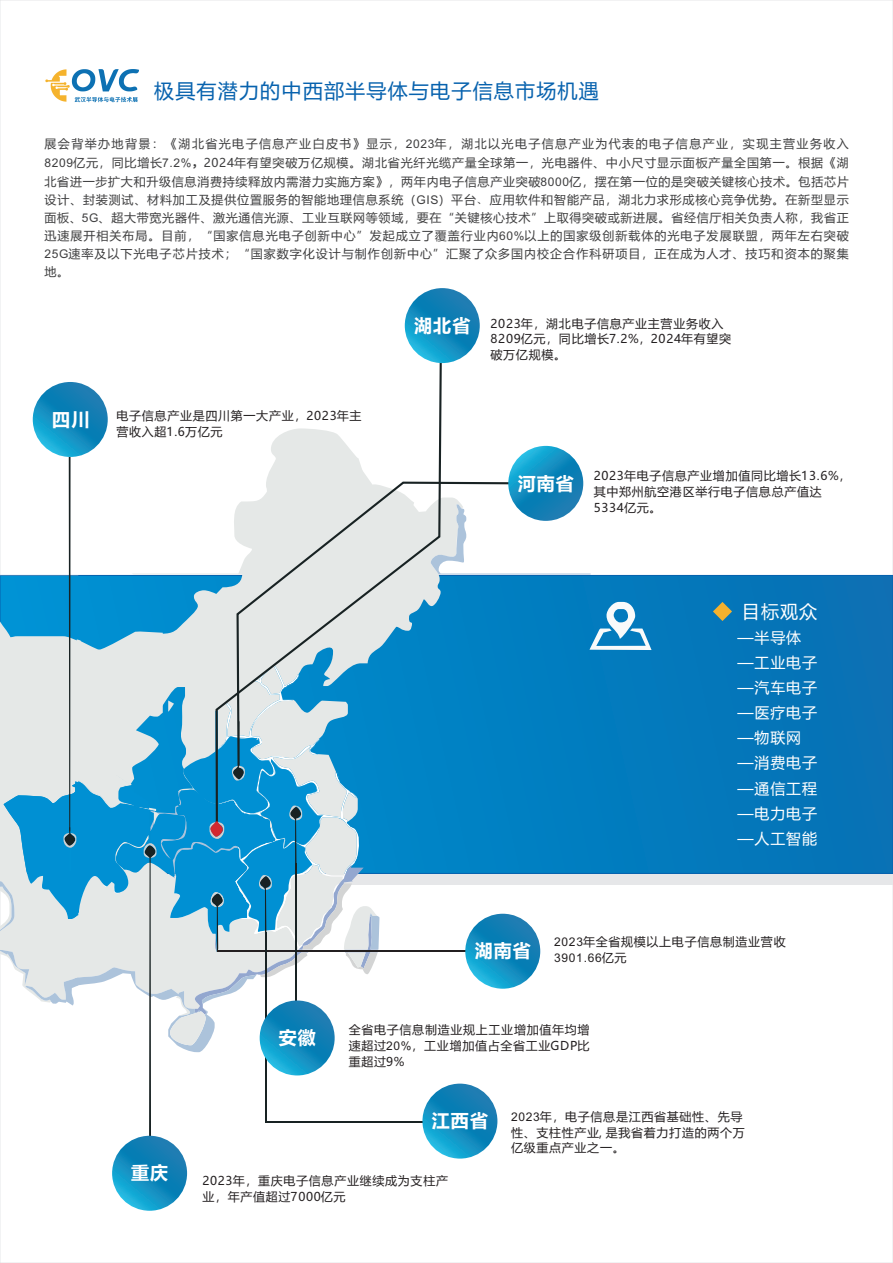
<style>
.page{position:relative;width:893px;height:1263px;background:#fff}
.page>*{position:absolute;margin:0;border:0;box-sizing:border-box;transform-origin:0 0}
.t1{font:20.1px "Microsoft Ya Hei";letter-spacing:.06em;color:#0762ae}
.t2{font:700 18px "Microsoft Ya Hei";letter-spacing:.06em;color:#fff}
.t3{font:18px "Microsoft Ya Hei";color:#fff}
.t4{font:15px/25px "Microsoft Ya Hei";letter-spacing:.06em;color:#fff}
.t5{font:12px/18.3px "Microsoft Ya Hei";letter-spacing:.085em;color:#3e3e3f;text-align:justify}
.t6{font:12px/15.9px "Microsoft Ya Hei";letter-spacing:.06em;color:#231f20}
.t7{font:12px "Arial";letter-spacing:.055em;color:#231f20}
.t8{font:12px "Malgun Gothic";color:#3e3e3f}
.s1{font-family:"Arial"}
.s2{font-family:"Source Han Sans CN";font-weight:700}
.s3{font-family:"Microsoft Ya Hei"}
</style>
<div class="page">
<div style="left:0;top:575px;width:893px;height:298px;background:#0478bb"></div>
<svg style="left:379px;top:770px;width:84px;height:159px;fill:#0086c8"></svg>
<svg style="left:515px;top:505px;width:76px;height:69px"></svg>
<hr style="left:218px;top:950px;width:249px;height:1px;background:#231f20">
<svg style="left:465px;top:914px;width:75px;height:75px;background:#148cbe"></svg>
<svg style="left:33px;top:382px;width:75px;height:75px;background:#138bbe"></svg>
<svg style="left:112px;top:1136px;width:75px;height:75px;background:#138cbe"></svg>
<svg style="left:589px;top:602px;width:63px;height:48px"></svg>
<svg style="left:713px;top:602px;width:19px;height:19px"></svg>
<svg style="left:271px;top:353px;width:172px;height:473px"></svg>
<svg style="left:405px;top:288px;width:75px;height:75px;background:#138bbe"></svg>
<svg style="left:379px;top:480px;width:136px;height:290px"></svg>
<hr style="left:265px;top:1121px;width:161px;height:1px;background:#182223">
<svg style="left:508px;top:446px;width:75px;height:75px;background:#138cbf"></svg>
<svg style="left:422px;top:1083px;width:75px;height:75px;background:#158cbe"></svg>
<svg style="left:0;top:457px;width:379px;height:682px"></svg>
<svg style="left:45px;top:69px;width:94px;height:33px"></svg>
<h1 class="t1" style="left:154px;top:81px;width:446px">极具有潜力的中西部半导体与电子信息市场机遇</h1>
<p class="t5" style="left:44px;top:135px;width:806px">展会背举办地背景：《湖北省光电子信息产业白皮书》显示，<span class="s1">2023</span>年，湖北以光电子信息产业为代表的电子信息产业，实现主营业务收入<span class="s1">8209</span>亿元，同比增长<span class="s1">7.2%</span><span class="s2">，</span>2024年有望突破万亿规模。湖北省光纤光缆产量全球第一，光电器件、中小尺寸显示面板产量全国第一。根据《湖北省进一步扩大和升级信息消费持续释放内需潜力实施方案》，两年内电子信息产业突破<span class="s1">8000</span>亿，摆在第一位的是突破关键核心技术。包括芯片设计、封装测试、材料加工及提供位置服务的智能地理信息系统（<span class="s1">GIS</span>）平台 应用软件和智能产品，湖北力求形成核心竞争优势。在新型显示面板、<span class="s1">5G</span>、超大带宽光器件、激光通信光源、工业互联网等领域，要在“关键核心技术”上取得突破或新进展。省经信厅相关负责人称，我省正迅速展开相关布局。目前，“国家信息光电子创新中心”发起成立了覆盖行业内<span class="s1">60%</span>以上的国家级创新载体的光电子发展联盟，两年左右突破<span class="s1">25G</span>速率及以下光电子芯片技术；“国家数字化设计与制作创新中心”汇聚了众多国内校企合作科研项目，正在成为人才、技巧和资本的聚集地。</p>
<p class="t8" style="left:477px;top:194px;width:13px">、</p>
<h2 class="t2" style="left:52px;top:411px;width:39px">四川</h2>
<p class="t6" style="left:116px;top:409px;width:246px">电子信息产业是四川第一大产业，2023年主营收入超1.6万亿元</p>
<h2 class="t2" style="left:414px;top:317px;width:58px">湖北省</h2>
<p class="t6" style="left:490px;top:316px;width:242px">2023年，湖北电子信息产业主营业务收入<br>8209亿元，同比增长7.2%，2024年有望突破万亿规模。</p>
<h2 class="t2" style="left:518px;top:475px;width:58px">河南省</h2>
<p class="t6" style="left:594px;top:469px;width:259px">2023年电子信息产业增加值同比增长13.6%，其中郑州航空港区举行电子信息总产值达<br>5334亿元。</p>
<h2 class="t3" style="left:742px;top:603px;width:77px">目标观众</h2>
<p class="t4" style="left:737px;top:627px;width:81px">—半导体—工业电子—汽车电子—医疗电子—物联网—消费电子—通信工程—电力电子—人工智能</p>
<h2 class="t2" style="left:131px;top:1165px;width:39px">重庆</h2>
<h2 class="t2" style="left:279px;top:1029px;width:39px">安徽</h2>
<h2 class="t2" style="left:475px;top:943px;width:58px">湖南省</h2>
<p class="t6" style="left:554px;top:934px;width:233px"><span class="s1">2023</span>年全省规模以上电子信息制造业营收</p>
<p class="t7" style="left:554px;top:953px;width:74px">3901.66<span class="s3">亿元</span></p>
<p class="t6" style="left:349px;top:1022px;width:242px;text-align:justify">全省电子信息制造业规上工业增加值年均增速超过<span class="s1">20%</span>，工业增加值占全省工业GDP比重超过9%</p>
<h2 class="t2" style="left:432px;top:1113px;width:58px">江西省</h2>
<p class="t6" style="left:511px;top:1109px;width:235px"><span class="s1">2023</span>年，电子信息是江西省基础性、先导性、支柱性产业, 是我省着力打造的两个万亿级重点产业之一。</p>
<p class="t6" style="left:202px;top:1173px;width:247px">2023年，重庆电子信息产业继续成为支柱产业，年产值超过7000亿元</p>
</div>
